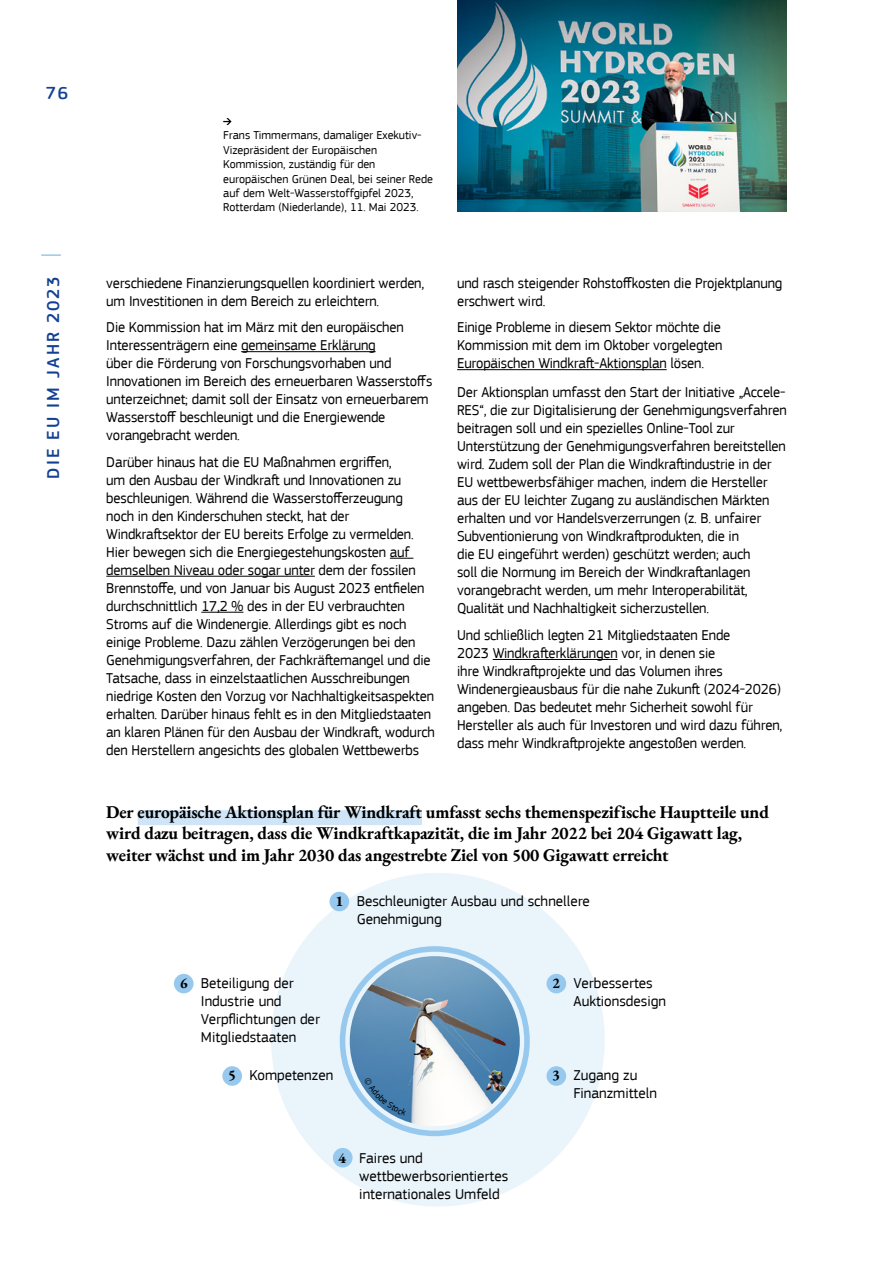
<style>
.page{position:relative;width:893px;height:1263px;background:#fff}
.page>*{position:absolute;margin:0;border:0;box-sizing:border-box;transform-origin:0 0}
.Graph_subheading__p{font:700 18px/21.6px "EB Garamond";letter-spacing:-.01em;color:#000}
.t1{font:500 18px "EC Square Sans Pro";letter-spacing:.12em;color:#134094}
.Body_Text{font:15px/18px "EC Square Sans Pro";letter-spacing:-.01em;color:#000}
.t2{font:12px/14.4px "EC Square Sans Pro";color:#000}
.s1{font-family:"EB Garamond";font-weight:700}
</style>
<div class="page">
<hr style="left:41px;top:254px;width:20px;height:2px;background:#97c9ee">
<div style="left:271px;top:873px;width:334px;height:333px;background:#eaf4fb;border-radius:50%"></div>
<div style="left:329px;top:892px;width:20px;height:19px;background:#97c9ee;border-radius:50%"></div>
<div style="left:546px;top:974px;width:20px;height:19px;background:#97c9ee;border-radius:50%"></div>
<div style="left:546px;top:1066px;width:20px;height:20px;background:#97c9ee;border-radius:50%"></div>
<div style="left:222px;top:1066px;width:20px;height:20px;background:#97c9ee;border-radius:50%"></div>
<div style="left:333px;top:1148px;width:20px;height:19px;background:#97c9ee;border-radius:50%"></div>
<div style="left:174px;top:974px;width:20px;height:19px;background:#97c9ee;border-radius:50%"></div>
<hr style="left:241px;top:351px;width:135px;height:1px;background:#000">
<svg style="left:390px;top:558px;width:23px;height:1px"></svg>
<hr style="left:106px;top:576px;width:209px;height:1px;background:#000">
<hr style="left:201px;top:612px;width:42px;height:1px;background:#000">
<hr style="left:457px;top:369px;width:210px;height:1px;background:#000">
<img style="left:457px;top:0;width:330px;height:211px">
<svg style="left:223px;top:118px;width:9px;height:7px"></svg>
<div style="left:138px;top:810px;width:284px;height:15px;background:#cfe4f7"></div>
<img style="left:350px;top:956px;width:170px;height:170px;border-radius:85px">
<div style="left:340px;top:946px;width:190px;height:190px;border:6px solid #97c9ee;border-radius:50%"></div>
<hr style="left:493px;top:659px;width:125px;height:1px;background:#000">
<svg style="left:364px;top:1077px;width:43px;height:39px;background:#6092bd"></svg>
<p class="t1" style="left:46px;top:82px;width:24px">76</p>
<p class="t1" style="left:43px;top:479px;width:204px;rotate:-90deg">DIE EU IM JAHR 2023</p>
<p class="t2" style="left:223px;top:128px;width:211px">Frans Timmermans, damaliger Exekutiv-Vizepräsident der Europäischen Kommission, zuständig für den europäischen Grünen Deal, bei seiner Rede auf dem Welt-Wasserstoffgipfel 2023, Rotterdam (Niederlande), 11. Mai 2023.</p>
<p class="Body_Text" style="left:106px;top:274px;width:320px">verschiedene Finanzierungsquellen koordiniert werden, um Investitionen in dem Bereich zu erleichtern.</p>
<p class="Body_Text" style="left:106px;top:318px;width:328px">Die Kommission hat im März mit den europäischen Interessenträgern eine gemeinsame Erklärung<br>über die Förderung von Forschungsvorhaben und Innovationen im Bereich des erneuerbaren Wasserstoffs unterzeichnet; damit soll der Einsatz von erneuerbarem Wasserstoff beschleunigt und die Energiewende vorangebracht werden.</p>
<p class="Body_Text" style="left:106px;top:453px;width:330px">Darüber hinaus hat die EU Maßnahmen ergriffen,<br>um den Ausbau der Windkraft und Innovationen zu beschleunigen. Während die Wasserstofferzeugung<br>noch in den Kinderschuhen steckt, hat der Windkraftsektor der EU bereits Erfolge zu vermelden.<br>Hier bewegen sich die Energiegestehungskosten auf demselben Niveau oder sogar unter dem der fossilen Brennstoffe, und von Januar bis August 2023 entfielen durchschnittlich 17,2 % des in der EU verbrauchten Stroms auf die Windenergie. Allerdings gibt es noch einige Probleme. Dazu zählen Verzögerungen bei den Genehmigungsverfahren, der Fachkräftemangel und die Tatsache, dass in einzelstaatlichen Ausschreibungen niedrige Kosten den Vorzug vor Nachhaltigkeitsaspekten erhalten. Darüber hinaus fehlt es in den Mitgliedstaaten an klaren Plänen für den Ausbau der Windkraft, wodurch den Herstellern angesichts des globalen Wettbewerbs</p>
<p class="Body_Text" style="left:457px;top:274px;width:327px">und rasch steigender Rohstoffkosten die Projektplanung erschwert wird.</p>
<p class="Body_Text" style="left:457px;top:318px;width:267px;text-align:justify">Einige Probleme in diesem Sektor möchte die Kommission mit dem im Oktober vorgelegten Europäischen Windkraft-Aktionsplan lösen.</p>
<p class="Body_Text" style="left:457px;top:384px;width:331px">Der Aktionsplan umfasst den Start der Initiative „Accele-RES“, die zur Digitalisierung der Genehmigungsverfahren beitragen soll und ein spezielles Online-Tool zur Unterstützung der Genehmigungsverfahren bereitstellen wird. Zudem soll der Plan die Windkraftindustrie in der EU wettbewerbsfähiger machen, indem die Hersteller aus der EU leichter Zugang zu ausländischen Märkten erhalten und vor Handelsverzerrungen (z. B. unfairer Subventionierung von Windkraftprodukten, die in<br>die EU eingeführt werden) geschützt werden; auch<br>soll die Normung im Bereich der Windkraftanlagen vorangebracht werden, um mehr Interoperabilität, Qualität und Nachhaltigkeit sicherzustellen.</p>
<p class="Body_Text" style="left:457px;top:626px;width:327px">Und schließlich legten 21 Mitgliedstaaten Ende<br>2023 Windkrafterklärungen vor, in denen sie<br>ihre Windkraftprojekte und das Volumen ihres Windenergieausbaus für die nahe Zukunft (2024-2026) angeben. Das bedeutet mehr Sicherheit sowohl für Hersteller als auch für Investoren und wird dazu führen, dass mehr Windkraftprojekte angestoßen werden.</p>
<p class="Graph_subheading__p" style="left:106px;top:800px;width:664px">Der europäische Aktionsplan für Windkraft umfasst sechs themenspezifische Hauptteile und wird dazu beitragen, dass die Windkraftkapazität, die im Jahr 2022 bei 204 Gigawatt lag, weiter wächst und im Jahr 2030 das angestrebte Ziel von 500 Gigawatt erreicht</p>
<p class="Body_Text" style="left:357px;top:892px;width:235px;text-indent:-21px"><span class="s1">1</span> Beschleunigter Ausbau und schnellere<br>Genehmigung</p>
<p class="Body_Text" style="left:201px;top:974px;width:120px;text-indent:-21px"><span class="s1">6</span> Beteiligung der<br>Industrie und<br>Verpflichtungen der<br>Mitgliedstaaten</p>
<p class="Body_Text" style="left:228px;top:1066px;width:107px"><span class="s1">5</span> Kompetenzen</p>
<p class="Body_Text" style="left:359px;top:1149px;width:150px;text-indent:-21px"><span class="s1">4</span> Faires und wettbewerbsorientiertes internationales Umfeld</p>
<p class="Body_Text" style="left:573px;top:974px;width:94px;text-indent:-21px"><span class="s1">2</span> Verbessertes<br>Auktionsdesign</p>
<p class="Body_Text" style="left:573px;top:1066px;width:85px;text-indent:-21px"><span class="s1">3</span> Zugang zu<br>Finanzmitteln</p>
</div>
